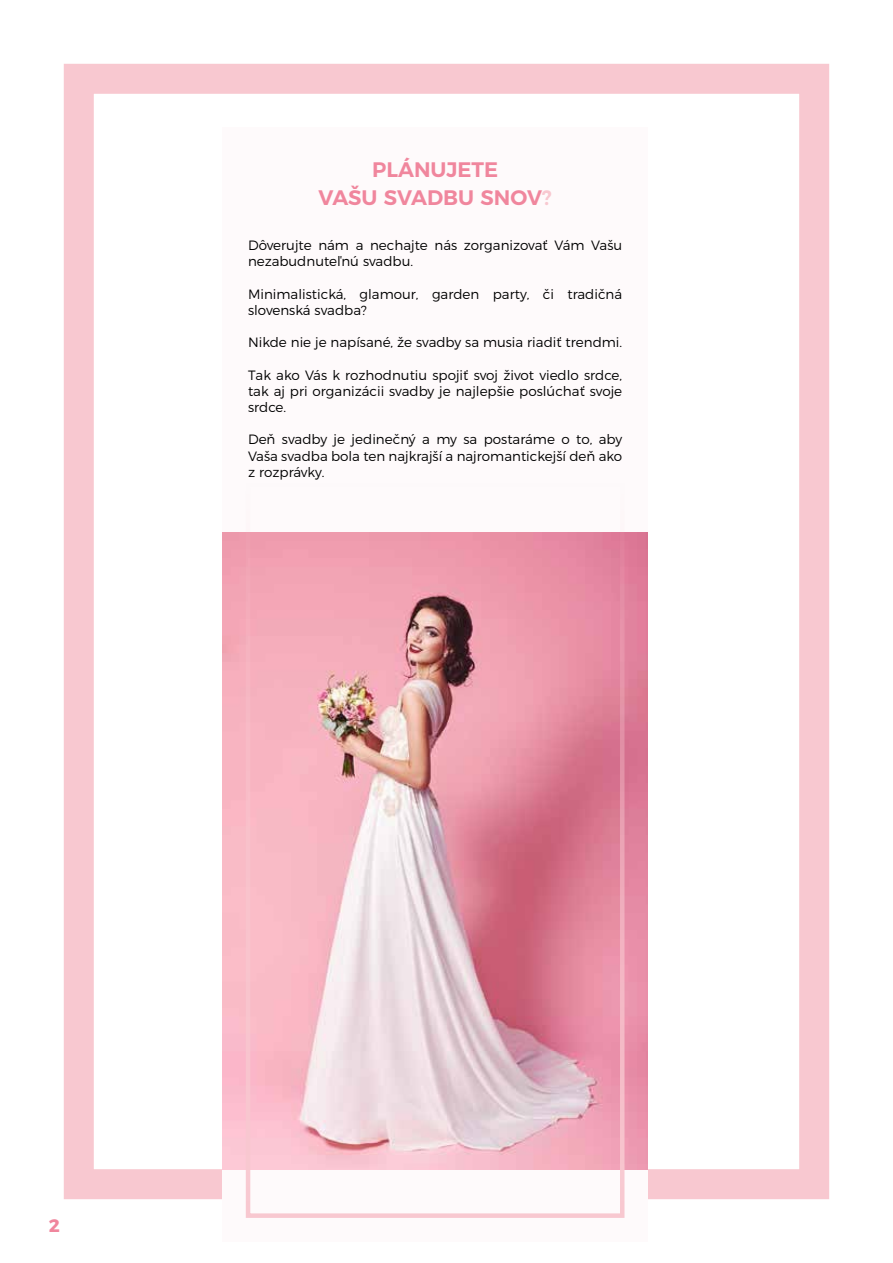
<style>
.page{position:relative;width:893px;height:1263px;background:#fff}
.page>*{position:absolute;margin:0;border:0;box-sizing:border-box;transform-origin:0 0}
.t1{font:600 21px/28.5px "Montserrat";color:#f0869d;text-align:center}
.t2{font:700 18px "Montserrat";color:#f0869d}
.t3{font:300 13.5px/16.2px "Montserrat";color:#000}
.s1{color:#f8c8d0}
</style>
<div class="page">
<div style="left:64px;top:64px;width:765px;height:1135px;border:30px solid #f8c8d0"></div>
<div style="left:223px;top:128px;width:425px;height:1114px;background:#fefafb"></div>
<img style="left:223px;top:532px;width:425px;height:637px">
<div style="left:246px;top:482px;width:378px;height:736px;border:4px solid #f8c8d0"></div>
<h1 class="t1" style="left:318px;top:153px;width:235px">PLÁNUJETE<br>VAŠU SVADBU SNOV<span class="s1">?</span></h1>
<p class="t3" style="left:248px;top:236px;width:376px">Dôverujte nám a nechajte nás zorganizovať Vám Vašu nezabudnuteľnú svadbu.</p>
<p class="t3" style="left:248px;top:285px;width:376px">Minimalistická, glamour, garden party, či tradičná slovenská svadba?</p>
<p class="t3" style="left:248px;top:333px;width:376px">Nikde nie je napísané, že svadby sa musia riadiť trendmi.</p>
<p class="t3" style="left:248px;top:366px;width:376px;text-align:justify">Tak ako Vás k rozhodnutiu spojiť svoj život viedlo srdce, tak aj pri organizácii svadby je najlepšie poslúchať svoje srdce.</p>
<p class="t3" style="left:248px;top:430px;width:376px;text-align:justify">Deň svadby je jedinečný a my sa postaráme o to, aby Vaša svadba bola ten najkrajší a najromantickejší deň ako z rozprávky.</p>
<h2 class="t2" style="left:49px;top:1210px;width:13px">2</h2>
</div>
